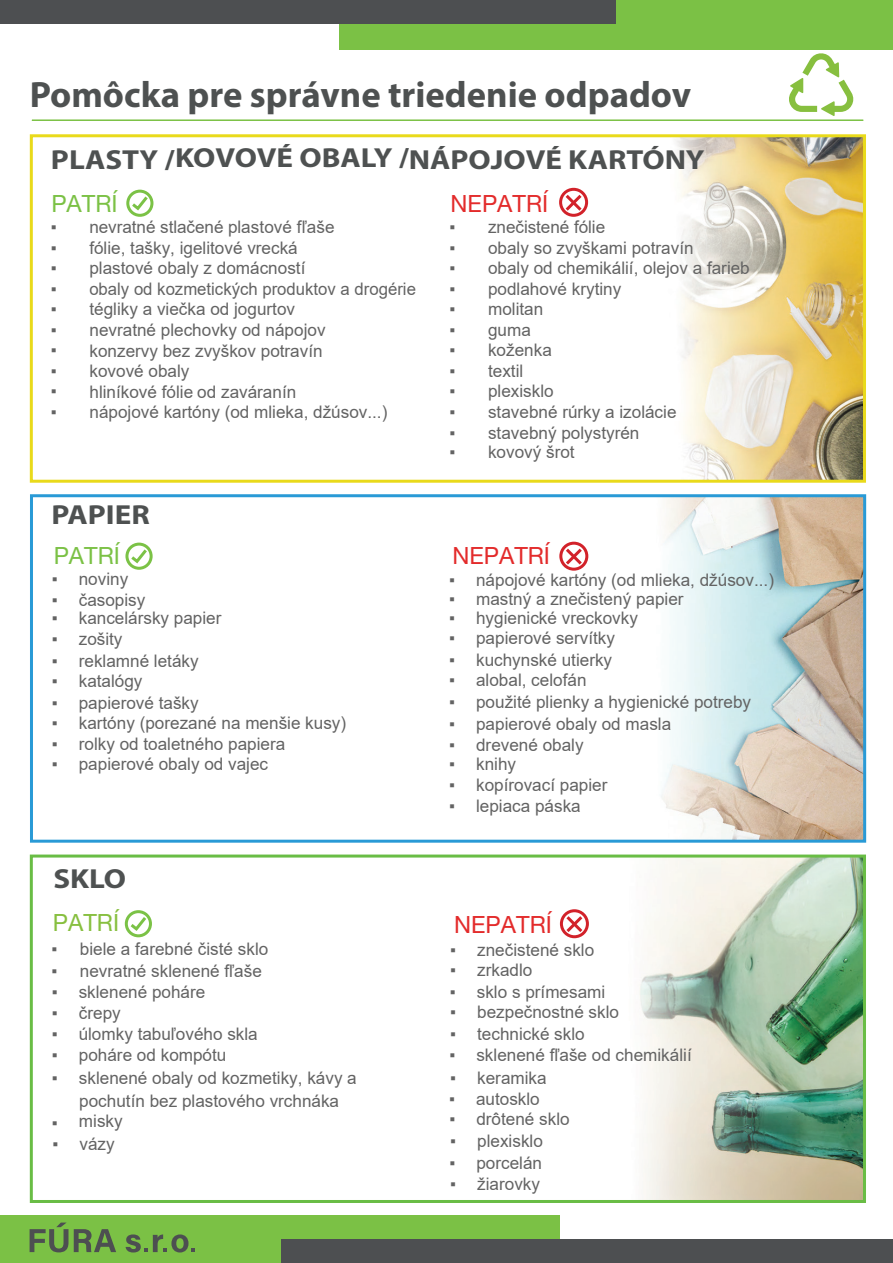
<style>
.page{position:relative;width:893px;height:1263px;background:#fff}
.page>*{position:absolute;margin:0;border:0;box-sizing:border-box;transform-origin:0 0}
.t1{font:700 36.75px "Myriad Pro";color:#4e5151}
.t2{font:700 27.6px "Myriad Pro";color:#4e5151;scale:1.12 1}
.t3{font:23.85px "Helvetica Neue LT Pro";color:#e32b2b}
.t4{font:23.85px "Helvetica Neue LT Pro";color:#7bc145}
.t5{font:23.85px "Helvetica Neue LT Pro";color:#87bf3f}
.t6{font:17.25px/20.5px "Arial";color:#636363}
</style>
<div class="page">
<img style="left:124px;top:858px;width:738px;height:341px">
<img style="left:127px;top:498px;width:735px;height:341px">
<img style="left:126px;top:138px;width:736px;height:341px">
<div style="left:30px;top:134px;width:836px;height:349px;border:3px solid #e9da1b"></div>
<div style="left:30px;top:494px;width:836px;height:349px;border:3px solid #299ad6"></div>
<div style="left:30px;top:854px;width:836px;height:349px;border:3px solid #69bd45"></div>
<div style="left:339px;top:0;width:554px;height:49px;background:#7bc145"></div>
<div style="left:0;top:0;width:615px;height:24px;background:#4d4f51"></div>
<hr style="left:32px;top:119px;width:831px;height:2px;background:#7bc145">
<div style="left:0;top:1215px;width:559px;height:48px;background:#7bc145"></div>
<div style="left:282px;top:1239px;width:611px;height:24px;background:#4d4f51"></div>
<div style="left:126px;top:190px;width:27px;height:27px;border:3px solid #7bc246;border-radius:50%"></div>
<svg style="left:129px;top:193px;width:22px;height:20px"></svg>
<div style="left:125px;top:543px;width:28px;height:27px;border:3px solid #7bc246;border-radius:50%"></div>
<svg style="left:128px;top:546px;width:22px;height:19px"></svg>
<div style="left:125px;top:910px;width:27px;height:27px;border:3px solid #7bc246;border-radius:50%"></div>
<svg style="left:127px;top:914px;width:22px;height:19px"></svg>
<div style="left:559px;top:188px;width:29px;height:29px;border:3px solid #d2222a;border-radius:50%"></div>
<svg style="left:562px;top:192px;width:23px;height:22px"></svg>
<div style="left:559px;top:542px;width:29px;height:29px;border:3px solid #d2222a;border-radius:50%"></div>
<svg style="left:563px;top:545px;width:22px;height:23px"></svg>
<div style="left:560px;top:909px;width:29px;height:29px;border:3px solid #d2222a;border-radius:50%"></div>
<svg style="left:563px;top:913px;width:23px;height:22px"></svg>
<svg style="left:789px;top:53px;width:65px;height:63px"></svg>
<svg style="left:30px;top:1222px;width:38px;height:30px"></svg>
<svg style="left:74px;top:1229px;width:42px;height:23px"></svg>
<svg style="left:126px;top:1234px;width:21px;height:18px"></svg>
<svg style="left:153px;top:1234px;width:41px;height:18px"></svg>
<h1 class="t1" style="left:30px;top:71px;width:663px">Pomôcka pre správne triedenie odpadov</h1>
<h2 class="t2" style="left:51px;top:141px;width:585px">PLASTY /KOVOVÉ OBALY /NÁPOJOVÉ KARTÓNY</h2>
<h3 class="t4" style="left:51px;top:189px;width:68px">PATRÍ</h3>
<h3 class="t3" style="left:451px;top:189px;width:99px">NEPATRÍ</h3>
<p class="t6" style="left:51px;top:217px;width:285px">▪ nevratné stlačené plastové fľaše</p>
<p class="t6" style="left:51px;top:237px;width:248px">▪ fólie, tašky, igelitové vrecká</p>
<p class="t6" style="left:51px;top:258px;width:256px">▪ plastové obaly z domácností</p>
<p class="t6" style="left:51px;top:278px;width:367px">▪ obaly od kozmetických produktov a drogérie ▪<br>▪</p>
<p class="t6" style="left:89px;top:299px;width:207px">tégliky a viečka od jogurtov</p>
<p class="t6" style="left:89px;top:320px;width:238px">nevratné plechovky od nápojov</p>
<p class="t6" style="left:51px;top:340px;width:8px">▪</p>
<p class="t6" style="left:89px;top:340px;width:235px">konzervy bez zvyškov potravín</p>
<p class="t6" style="left:51px;top:360px;width:8px">▪</p>
<p class="t6" style="left:89px;top:361px;width:101px">kovové obaly</p>
<p class="t6" style="left:51px;top:381px;width:8px">▪</p>
<p class="t6" style="left:51px;top:402px;width:8px">▪</p>
<p class="t6" style="left:89px;top:381px;width:299px;line-height:20.1px">hliníkové fólie od zaváranín<br>nápojové kartóny (od mlieka, džúsov...)</p>
<h2 class="t2" style="left:51px;top:497px;width:89px">PAPIER</h2>
<h3 class="t4" style="left:54px;top:541px;width:68px">PATRÍ</h3>
<p class="t6" style="left:52px;top:569px;width:78px">▪ noviny</p>
<p class="t6" style="left:52px;top:589px;width:95px">▪ časopisy</p>
<p class="t6" style="left:52px;top:608px;width:171px">▪ kancelársky papier</p>
<p class="t6" style="left:52px;top:628px;width:72px">▪ zošity</p>
<p class="t6" style="left:52px;top:650px;width:148px">▪ reklamné letáky</p>
<p class="t6" style="left:52px;top:671px;width:92px">▪ katalógy</p>
<p class="t6" style="left:52px;top:693px;width:148px">▪ papierové tašky</p>
<p class="t6" style="left:52px;top:713px;width:296px">▪ kartóny (porezané na menšie kusy)</p>
<p class="t6" style="left:52px;top:733px;width:235px">▪ rolky od toaletného papiera</p>
<p class="t6" style="left:52px;top:754px;width:218px">▪ papierové obaly od vajec</p>
<h2 class="t2" style="left:53px;top:861px;width:66px">SKLO</h2>
<h3 class="t5" style="left:53px;top:908px;width:68px">PATRÍ</h3>
<p class="t6" style="left:51px;top:939px;width:218px">▪ biele a farebné čisté sklo</p>
<p class="t6" style="left:51px;top:961px;width:212px">▪ nevratné sklenené fľaše</p>
<p class="t6" style="left:52px;top:981px;width:155px">▪ sklenené poháre</p>
<p class="t6" style="left:52px;top:1002px;width:70px">▪ črepy</p>
<p class="t6" style="left:52px;top:1023px;width:208px">▪ úlomky tabuľového skla</p>
<p class="t6" style="left:52px;top:1045px;width:176px">▪ poháre od kompótu</p>
<p class="t6" style="left:52px;top:1066px;width:306px;line-height:23.5px;text-align:center">▪ sklenené obaly od kozmetiky, kávy a pochutín bez plastového vrchnáka</p>
<p class="t6" style="left:52px;top:1134px;width:64px">▪ vázy</p>
<p class="t6" style="left:52px;top:1111px;width:72px">▪ misky</p>
<p class="t6" style="left:449px;top:217px;width:157px">▪ znečistené fólie</p>
<p class="t6" style="left:450px;top:237px;width:246px">▪ obaly so zvyškami potravín</p>
<p class="t6" style="left:450px;top:258px;width:302px">▪ obaly od chemikálií, olejov a farieb</p>
<p class="t6" style="left:450px;top:278px;width:173px">▪ podlahové krytiny</p>
<p class="t6" style="left:450px;top:299px;width:95px">▪ molitan</p>
<p class="t6" style="left:450px;top:319px;width:83px">▪ guma</p>
<p class="t6" style="left:450px;top:340px;width:104px">▪ koženka</p>
<p class="t6" style="left:450px;top:360px;width:75px">▪ textil</p>
<p class="t6" style="left:450px;top:381px;width:106px">▪ plexisklo</p>
<p class="t6" style="left:450px;top:402px;width:228px">▪ stavebné rúrky a izolácie</p>
<p class="t6" style="left:450px;top:422px;width:191px">▪ stavebný polystyrén</p>
<p class="t6" style="left:450px;top:441px;width:127px">▪ kovový šrot</p>
<h3 class="t3" style="left:452px;top:541px;width:99px">NEPATRÍ</h3>
<p class="t6" style="left:449px;top:569px;width:326px">▪ nápojové kartóny (od mlieka, džúsov...)</p>
<p class="t6" style="left:449px;top:588px;width:236px">▪ mastný a znečistený papier</p>
<p class="t6" style="left:449px;top:607px;width:190px">▪ hygienické vreckovky</p>
<p class="t6" style="left:449px;top:627px;width:167px">▪ papierové servítky</p>
<p class="t6" style="left:449px;top:649px;width:165px">▪ kuchynské utierky</p>
<p class="t6" style="left:449px;top:670px;width:139px">▪ alobal, celofán</p>
<p class="t6" style="left:449px;top:692px;width:304px">▪ použité plienky a hygienické potreby</p>
<p class="t6" style="left:449px;top:713px;width:224px">▪ papierové obaly od masla</p>
<p class="t6" style="left:449px;top:735px;width:136px">▪ drevené obaly</p>
<p class="t6" style="left:449px;top:754px;width:68px">▪ knihy</p>
<p class="t6" style="left:449px;top:774px;width:160px">▪ kopírovací papier</p>
<p class="t6" style="left:449px;top:796px;width:133px">▪ lepiaca páska</p>
<h3 class="t3" style="left:454px;top:910px;width:99px">NEPATRÍ</h3>
<p class="t6" style="left:450px;top:939px;width:146px">▪ znečistené sklo</p>
<p class="t6" style="left:450px;top:959px;width:84px">▪ zrkadlo</p>
<p class="t6" style="left:450px;top:981px;width:157px">▪ sklo s prímesami</p>
<p class="t6" style="left:450px;top:1002px;width:170px">▪ bezpečnostné sklo</p>
<p class="t6" style="left:450px;top:1023px;width:136px">▪ technické sklo</p>
<p class="t6" style="left:449px;top:1045px;width:244px">▪ sklenené fľaše od chemikálií</p>
<p class="t6" style="left:450px;top:1067px;width:98px">▪ keramika</p>
<p class="t6" style="left:449px;top:1088px;width:92px">▪ autosklo</p>
<p class="t6" style="left:449px;top:1108px;width:122px">▪ drôtené sklo</p>
<p class="t6" style="left:450px;top:1131px;width:94px">▪ plexisklo</p>
<p class="t6" style="left:449px;top:1152px;width:94px">▪ porcelán</p>
<p class="t6" style="left:450px;top:1173px;width:91px">▪ žiarovky</p>
</div>
